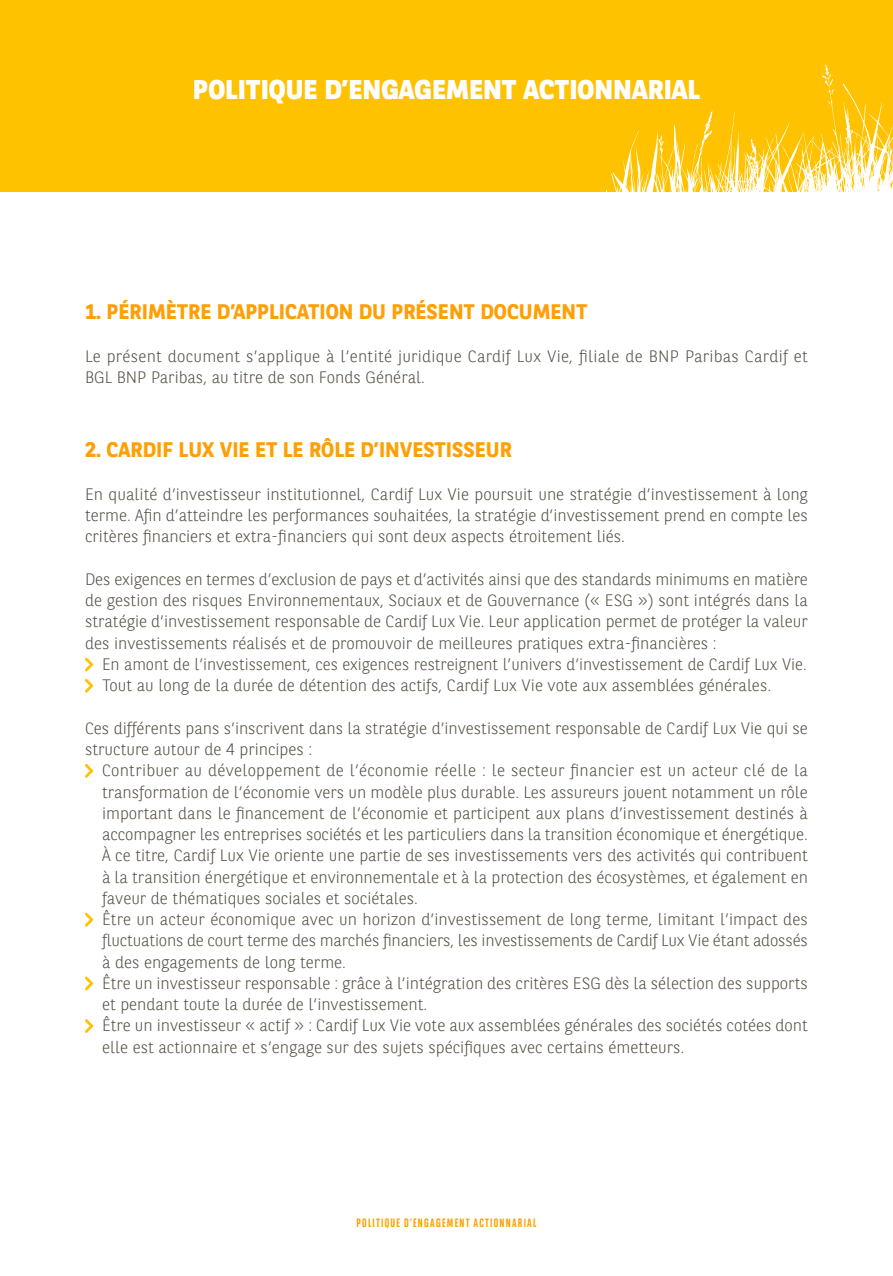
<style>
.page{position:relative;width:893px;height:1276px;background:#fff}
.page>*{position:absolute;margin:0;border:0;box-sizing:border-box;transform-origin:0 0}
.TITRE_2{font:800 27px "BNPP Sans";color:#fff}
.t1{font:700 21px "BNPP Sans";color:#fe9f05}
.t2{font:300 16.5px/21.3px "BNPP Sans";color:#544e41}
.t3{font:700 12px "BNPP Sans Condensed";letter-spacing:.1em;color:#fe9f05}
</style>
<div class="page">
<div style="left:0;top:0;width:893px;height:191px;background:#fec200"></div>
<svg style="left:606px;top:64px;width:287px;height:128px"></svg>
<svg style="left:85px;top:657px;width:8px;height:14px"></svg>
<svg style="left:85px;top:679px;width:8px;height:13px"></svg>
<svg style="left:85px;top:764px;width:8px;height:13px"></svg>
<svg style="left:85px;top:913px;width:8px;height:13px"></svg>
<svg style="left:85px;top:976px;width:8px;height:14px"></svg>
<svg style="left:85px;top:1019px;width:8px;height:14px"></svg>
<p class="TITRE_2" style="left:193px;top:71px;width:509px">POLITIQUE D’ENGAGEMENT ACTIONNARIAL</p>
<p class="t1" style="left:85px;top:297px;width:504px">1. PÉRIMÈTRE D’APPLICATION DU PRÉSENT DOCUMENT</p>
<p class="t2" style="left:85px;top:344px;width:724px">Le présent document s’applique à l’entité juridique Cardif Lux Vie, filiale de BNP Paribas Cardif et<br>BGL BNP Paribas, au titre de son Fonds Général.</p>
<p class="t1" style="left:85px;top:435px;width:428px">2. CARDIF LUX VIE ET LE RÔLE D’INVESTISSEUR</p>
<p class="t2" style="left:85px;top:482px;width:724px;text-align:justify">En qualité d’investisseur institutionnel, Cardif Lux Vie poursuit une stratégie d’investissement à long terme. Afin d’atteindre les performances souhaitées, la stratégie d’investissement prend en compte les critères financiers et extra-financiers qui sont deux aspects étroitement liés.</p>
<p class="t2" style="left:85px;top:567px;width:724px;text-align:justify">Des exigences en termes d’exclusion de pays et d’activités ainsi que des standards minimums en matière de gestion des risques Environnementaux, Sociaux et de Gouvernance (« ESG ») sont intégrés dans la stratégie d’investissement responsable de Cardif Lux Vie. Leur application permet de protéger la valeur des investissements réalisés et de promouvoir de meilleures pratiques extra-financières :</p>
<p class="t2" style="left:102px;top:653px;width:706px">En amont de l’investissement, ces exigences restreignent l’univers d’investissement de Cardif Lux Vie.</p>
<p class="t2" style="left:102px;top:674px;width:671px">Tout au long de la durée de détention des actifs, Cardif Lux Vie vote aux assemblées générales.</p>
<p class="t2" style="left:85px;top:716px;width:724px">Ces différents pans s’inscrivent dans la stratégie d’investissement responsable de Cardif Lux Vie qui se structure autour de 4 principes :</p>
<p class="t2" style="left:102px;top:759px;width:707px;text-align:justify">Contribuer au développement de l’économie réelle : le secteur financier est un acteur clé de la transformation de l’économie vers un modèle plus durable. Les assureurs jouent notamment un rôle important dans le financement de l’économie et participent aux plans d’investissement destinés à accompagner les entreprises sociétés et les particuliers dans la transition économique et énergétique.<br>À ce titre, Cardif Lux Vie oriente une partie de ses investissements vers des activités qui contribuent à la transition énergétique et environnementale et à la protection des écosystèmes, et également en faveur de thématiques sociales et sociétales.</p>
<p class="t2" style="left:102px;top:908px;width:707px;text-align:justify">Être un acteur économique avec un horizon d’investissement de long terme, limitant l’impact des fluctuations de court terme des marchés financiers, les investissements de Cardif Lux Vie étant adossés à des engagements de long terme.</p>
<p class="t2" style="left:102px;top:971px;width:707px">Être un investisseur responsable : grâce à l’intégration des critères ESG dès la sélection des supports et pendant toute la durée de l’investissement.</p>
<p class="t2" style="left:102px;top:1014px;width:707px">Être un investisseur « actif » : Cardif Lux Vie vote aux assemblées générales des sociétés cotées dont elle est actionnaire et s’engage sur des sujets spécifiques avec certains émetteurs.</p>
<p class="t3" style="left:357px;top:1216px;width:181px">POLITIQUE D’ENGAGEMENT ACTIONNARIAL</p>
</div>
